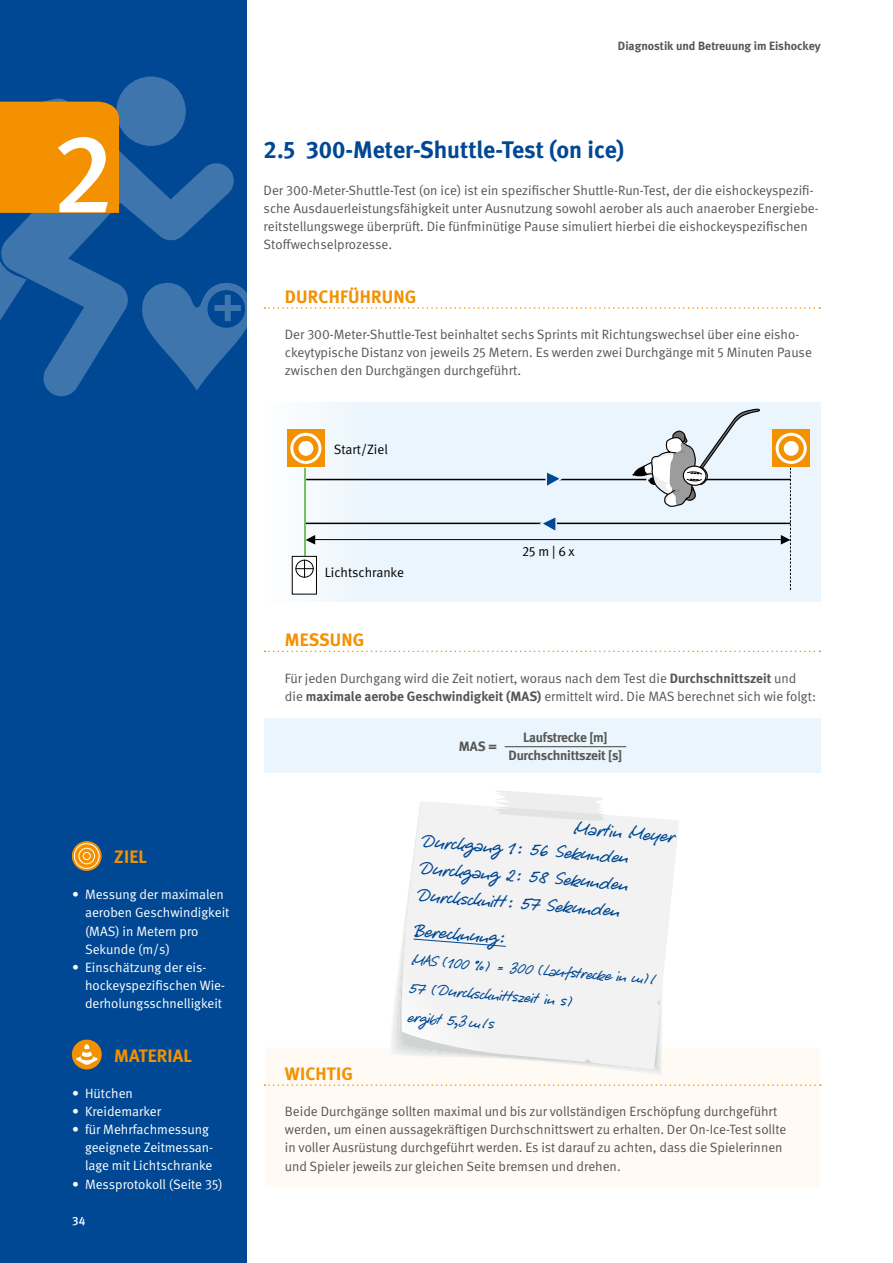
<style>
.page{position:relative;width:893px;height:1263px;background:#fff}
.page>*{position:absolute;margin:0;border:0;box-sizing:border-box;transform-origin:0 0}
.t1{font:500 111.9px "DGUV Meta";color:#fff}
.t2{font:700 24px "DGUV Meta";color:#004893}
.t3{font:19.5px/27px "Pecherkursiv";color:#004893;text-align:justify}
.Absatzformat_4{font:700 18px "DGUV Meta";letter-spacing:.01em;color:#f39100}
.Fließtext{font:700 18px "DGUV Meta";letter-spacing:.01em;color:#f39100}
.Headline{font:700 18px "DGUV Meta";letter-spacing:.01em;color:#f39100}
.t4{font:16.5px/29px "Pecherkursiv";color:#004893}
.Fließtext-2{font:13.5px/18.1px "DGUV Meta";color:#565655}
.t5{font:13.5px/18.1px "DGUV Meta";color:#fff}
.t6{font:700 13.5px/18px "DGUV Meta";letter-spacing:-.02em;color:#565655;text-align:center}
.t7{font:13.5px "DGUV Meta";color:#000}
.t8{font:700 12px "DGUV Meta";color:#565655}
.t9{font:500 12px "DGUV Meta";color:#fff}
.s1{font-weight:700}
</style>
<div class="page">
<div style="left:0;top:0;width:247px;height:1263px;background:#004893"></div>
<svg style="left:0;top:99px;width:234px;height:297px"></svg>
<svg style="left:0;top:257px;width:27px;height:96px"></svg>
<div style="left:116px;top:77px;width:70px;height:69px;background:#3f75ad;border-radius:50%"></div>
<svg style="left:142px;top:283px;width:105px;height:107px"></svg>
<div style="left:0;top:102px;width:119px;height:111px;background:#f39100"></div>
<svg style="left:264px;top:307px;width:556px;height:2px"></svg>
<svg style="left:264px;top:651px;width:556px;height:1px"></svg>
<div style="left:264px;top:1046px;width:557px;height:142px;background:#fffaf4;border:2px solid #fff"></div>
<svg style="left:264px;top:1084px;width:557px;height:2px"></svg>
<div style="left:264px;top:402px;width:557px;height:200px;background:#eaf5fd"></div>
<div style="left:264px;top:719px;width:557px;height:54px;background:#eaf5fd"></div>
<hr style="left:306px;top:523px;width:484px;height:1px;background:#000">
<hr style="left:306px;top:479px;width:340px;height:1px;background:#000">
<hr style="left:702px;top:479px;width:88px;height:1px;background:#000">
<hr style="left:315px;top:539px;width:469px;height:1px;background:#000">
<svg style="left:306px;top:535px;width:9px;height:9px"></svg>
<svg style="left:781px;top:467px;width:10px;height:123px"></svg>
<svg style="left:772px;top:429px;width:38px;height:38px"></svg>
<div style="left:784px;top:441px;width:15px;height:15px;background:#fff;border-radius:50%"></div>
<div style="left:776px;top:433px;width:31px;height:31px;border:3px solid #fff;border-radius:50%"></div>
<div style="left:292px;top:556px;width:24px;height:38px;background:#fff"></div>
<div style="left:292px;top:556px;width:25px;height:38px;border:1px solid #000"></div>
<svg style="left:296px;top:560px;width:18px;height:18px"></svg>
<svg style="left:632px;top:408px;width:128px;height:99px"></svg>
<svg style="left:544px;top:472px;width:20px;height:14px"></svg>
<svg style="left:538px;top:517px;width:20px;height:14px"></svg>
<svg style="left:287px;top:429px;width:38px;height:38px"></svg>
<div style="left:298px;top:441px;width:15px;height:15px;background:#fff;border-radius:50%"></div>
<div style="left:290px;top:433px;width:31px;height:31px;border:3px solid #fff;border-radius:50%"></div>
<hr style="left:304px;top:468px;width:2px;height:88px;background:#50ae2f">
<svg style="left:392px;top:953px;width:9px;height:102px"></svg>
<svg style="left:401px;top:801px;width:278px;height:268px"></svg>
<svg style="left:413px;top:939px;width:93px;height:8px"></svg>
<svg style="left:488px;top:790px;width:121px;height:32px"></svg>
<hr style="left:505px;top:746px;width:121px;height:1px;background:#565655">
<svg style="left:73px;top:842px;width:28px;height:28px"></svg>
<div style="left:72px;top:841px;width:30px;height:30px;border:1px solid #f39100;border-radius:50%"></div>
<div style="left:74px;top:843px;width:25px;height:26px;border:1px solid #fff;border-radius:50%"></div>
<div style="left:79px;top:848px;width:16px;height:16px;border:1px solid #fff;border-radius:50%"></div>
<div style="left:83px;top:852px;width:8px;height:8px;border:1px solid #fff;border-radius:50%"></div>
<svg style="left:72px;top:1039px;width:30px;height:30px"></svg>
<svg style="left:76px;top:1044px;width:22px;height:21px"></svg>
<p class="t8" style="left:618px;top:39px;width:204px">Diagnostik und Betreuung im Eishockey</p>
<h1 class="t1" style="left:52px;top:109px;width:64px">2</h1>
<p class="t2" style="left:264px;top:136px;width:362px">2.5 300-Meter-Shuttle-Test (on ice)</p>
<p class="Fließtext-2" style="left:264px;top:181px;width:557px">Der 300-Meter-Shuttle-Test (on ice) ist ein spezifischer Shuttle-Run-Test, der die eishockeyspezifi&shy;sche Ausdauerleistungsfähigkeit unter Ausnutzung sowohl aerober als auch anaerober Energiebe&shy;reitstellungswege überprüft. Die fünfminütige Pause simuliert hierbei die eishockeyspezifischen Stoffwechselprozesse.</p>
<p class="Absatzformat_4" style="left:285px;top:286px;width:133px">DURCHFÜHRUNG</p>
<p class="Fließtext-2" style="left:285px;top:326px;width:528px">Der 300-Meter-Shuttle-Test beinhaltet sechs Sprints mit Richtungswechsel über eine eisho&shy;ckeytypische Distanz von jeweils 25 Metern. Es werden zwei Durchgänge mit 5 Minuten Pause zwischen den Durchgängen durchgeführt.</p>
<p class="t7" style="left:334px;top:441px;width:56px">Start/Ziel</p>
<p class="t7" style="left:325px;top:565px;width:81px">Lichtschranke</p>
<p class="t7" style="left:522px;top:543px;width:54px">25 m | 6 x</p>
<p class="Absatzformat_4" style="left:285px;top:629px;width:81px">MESSUNG</p>
<p class="Fließtext-2" style="left:285px;top:669px;width:533px">Für jeden Durchgang wird die Zeit notiert, woraus nach dem Test die <span class="s1">Durchschnittszeit</span> und die <span class="s1">maximale aerobe Geschwindigkeit (MAS)</span> ermittelt wird. Die MAS berechnet sich wie folgt:</p>
<p class="Fließtext" style="left:114px;top:846px;width:34px">ZIEL</p>
<p class="t5" style="left:85px;top:886px;width:146px;text-indent:-13px">• Messung der maximalen aeroben Geschwindigkeit (MAS) in Metern pro<br>Sekunde (m/s)</p>
<p class="t5" style="left:85px;top:958px;width:142px;text-indent:-13px">• Einschätzung der eis&shy;hockeyspezifischen Wie&shy;derholungsschnelligkeit</p>
<p class="Fließtext" style="left:114px;top:1045px;width:79px">MATERIAL</p>
<p class="t5" style="left:72px;top:1085px;width:62px">• Hütchen</p>
<p class="t5" style="left:72px;top:1103px;width:90px">• Kreidemarker</p>
<p class="t5" style="left:85px;top:1121px;width:130px;text-indent:-13px">• für Mehrfachmessung geeignete Zeitmessan&shy;lage mit Lichtschranke</p>
<p class="t5" style="left:72px;top:1175px;width:152px">• Messprotokoll (Seite 35)</p>
<p class="t9" style="left:72px;top:1213px;width:15px">34</p>
<p class="t6" style="left:459px;top:737px;width:40px">MAS =</p>
<p class="t6" style="left:509px;top:728px;width:115px">Laufstrecke [m]<br>Durchschnittszeit [s]</p>
<h3 class="t3" style="left:575px;top:814px;width:103px;rotate:5deg">Martin Meyer</h3>
<h3 class="t3" style="left:423px;top:827px;width:212px;rotate:5deg">Durchgang 1: 56 Sekunden Durchgang 2: 58 Sekunden Durchschnitt: 57 Sekunden</h3>
<h3 class="t3" style="left:415px;top:917px;width:94px;rotate:5deg">Berechnung:</h3>
<p class="t4" style="left:413px;top:945px;width:247px;rotate:5deg">MAS (100 %) = 300 (Laufstrecke in m)/<br>57 (Durchschnittszeit in s)<br>ergibt 5,3 m/s</p>
<p class="Headline" style="left:285px;top:1063px;width:69px">WICHTIG</p>
<p class="Fließtext-2" style="left:285px;top:1103px;width:503px">Beide Durchgänge sollten maximal und bis zur vollständigen Erschöpfung durchgeführt werden, um einen aussagekräftigen Durchschnittswert zu erhalten. Der On-Ice-Test sollte in voller Ausrüstung durchgeführt werden. Es ist darauf zu achten, dass die Spielerinnen und Spieler jeweils zur gleichen Seite bremsen und drehen.</p>
</div>
